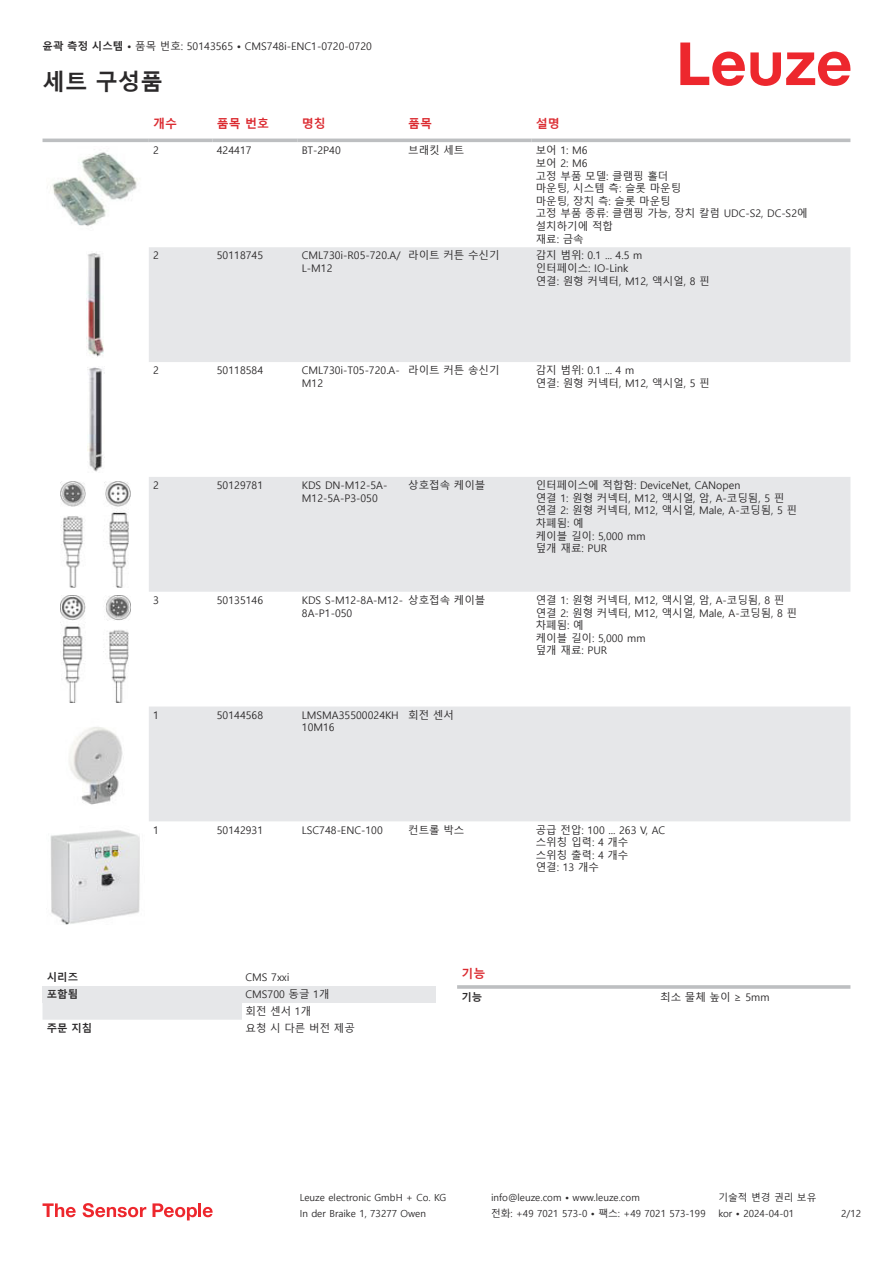
<style>
.page{position:relative;width:893px;height:1263px;background:#fff}
.page>*{position:absolute;margin:0;border:0;box-sizing:border-box;transform-origin:0 0}
.t1{font:700 22.5px "Malgun Gothic";color:#2b292a}
.t2{font:700 12px "Malgun Gothic";color:#db2a30}
.t3{font:10.5px/12.6px "Malgun Gothic";color:#2b292a}
.t4{font:700 10.5px "Malgun Gothic";color:#2b292a}
.t5{font:9.75px "Malgun Gothic";color:#2b292a}
.s1{font-weight:700}
</style>
<div class="page">
<svg style="left:680px;top:43px;width:170px;height:43px"></svg>
<svg style="left:149px;top:247px;width:701px;height:574px;fill:#e6e7e9"></svg>
<hr style="left:43px;top:139px;width:106px;height:3px;background:#bdbfc1">
<hr style="left:149px;top:139px;width:64px;height:3px;background:#bdbfc1">
<hr style="left:213px;top:139px;width:85px;height:3px;background:#bdbfc1">
<hr style="left:298px;top:139px;width:106px;height:3px;background:#bdbfc1">
<hr style="left:404px;top:139px;width:128px;height:3px;background:#bdbfc1">
<hr style="left:532px;top:139px;width:318px;height:3px;background:#bdbfc1">
<img style="left:50px;top:152px;width:88px;height:74px">
<img style="left:86px;top:253px;width:18px;height:104px">
<img style="left:87px;top:367px;width:16px;height:105px">
<img style="left:61px;top:481px;width:70px;height:106px">
<img style="left:61px;top:596px;width:70px;height:106px">
<img style="left:69px;top:727px;width:54px;height:78px">
<img style="left:50px;top:830px;width:90px;height:95px">
<div style="left:43px;top:1003px;width:199px;height:17px;background:#e6e7e9"></div>
<div style="left:43px;top:986px;width:199px;height:17px;background:#e6e7e9"></div>
<div style="left:242px;top:986px;width:194px;height:17px;background:#e6e7e9"></div>
<hr style="left:457px;top:985px;width:393px;height:4px;background:#c7c9ca">
<svg style="left:43px;top:1203px;width:33px;height:14px"></svg>
<svg style="left:83px;top:1203px;width:63px;height:14px"></svg>
<svg style="left:153px;top:1203px;width:44px;height:17px"></svg>
<hr style="left:198px;top:1203px;width:3px;height:14px;background:#ed272d">
<svg style="left:203px;top:1207px;width:10px;height:10px"></svg>
<p class="t3" style="left:43px;top:40px;width:331px"><span class="s1">윤곽 측정 시스템 •</span> 품목 번호: 50143565 <span class="s1">•</span> CMS748i-ENC1-0720-0720</p>
<h1 class="t1" style="left:43px;top:69px;width:122px">세트 구성품</h1>
<p class="t2" style="left:153px;top:116px;width:25px">개수</p>
<p class="t2" style="left:217px;top:116px;width:54px">품목 번호</p>
<p class="t2" style="left:302px;top:116px;width:25px">명칭</p>
<p class="t2" style="left:408px;top:116px;width:25px">품목</p>
<p class="t2" style="left:536px;top:116px;width:25px">설명</p>
<p class="t3" style="left:153px;top:144px;width:7px">2</p>
<p class="t3" style="left:217px;top:144px;width:36px">424417</p>
<p class="t3" style="left:302px;top:144px;width:40px">BT-2P40</p>
<p class="t3" style="left:408px;top:144px;width:58px">브래킷 세트</p>
<p class="t3" style="left:536px;top:144px;width:273px">보어 1: M6<br>보어 2: M6<br>고정 부품 모델: 클램핑 홀더<br>마운팅, 시스템 측: 슬롯 마운팅<br>마운팅, 장치 측: 슬롯 마운팅<br>고정 부품 종류: 클램핑 가능, 장치 칼럼 UDC-S2, DC-S2에 설치하기에 적합<br>재료: 금속</p>
<p class="t3" style="left:153px;top:250px;width:7px">2</p>
<p class="t3" style="left:217px;top:250px;width:48px">50118745</p>
<p class="t3" style="left:302px;top:250px;width:100px">CML730i-R05-720.A/<br>L-M12</p>
<p class="t3" style="left:408px;top:250px;width:93px">라이트 커튼 수신기</p>
<p class="t3" style="left:536px;top:250px;width:175px">감지 범위: 0.1 ... 4.5 m<br>인터페이스: IO-Link<br>연결: 원형 커넥터, M12, 액시얼, 8 핀</p>
<p class="t3" style="left:153px;top:364px;width:7px">2</p>
<p class="t3" style="left:217px;top:364px;width:48px">50118584</p>
<p class="t3" style="left:302px;top:364px;width:99px">CML730i-T05-720.A-<br>M12</p>
<p class="t3" style="left:408px;top:364px;width:93px">라이트 커튼 송신기</p>
<p class="t3" style="left:536px;top:364px;width:175px">감지 범위: 0.1 ... 4 m<br>연결: 원형 커넥터, M12, 액시얼, 5 핀</p>
<p class="t3" style="left:153px;top:479px;width:7px">2</p>
<p class="t3" style="left:217px;top:479px;width:48px">50129781</p>
<p class="t3" style="left:302px;top:479px;width:87px">KDS DN-M12-5A-<br>M12-5A-P3-050</p>
<p class="t3" style="left:408px;top:479px;width:79px">상호접속 케이블</p>
<p class="t3" style="left:536px;top:479px;width:263px">인터페이스에 적합함: DeviceNet, CANopen<br>연결 1: 원형 커넥터, M12, 액시얼, 암, A-코딩됨, 5 핀 연결 2: 원형 커넥터, M12, 액시얼, Male, A-코딩됨, 5 핀 차폐됨: 예<br>케이블 길이: 5,000 mm<br>덮개 재료: PUR</p>
<p class="t3" style="left:153px;top:594px;width:7px">3</p>
<p class="t3" style="left:217px;top:594px;width:48px">50135146</p>
<p class="t3" style="left:302px;top:594px;width:103px">KDS S-M12-8A-M12-<br>8A-P1-050</p>
<p class="t3" style="left:408px;top:594px;width:79px">상호접속 케이블</p>
<p class="t3" style="left:536px;top:594px;width:263px">연결 1: 원형 커넥터, M12, 액시얼, 암, A-코딩됨, 8 핀 연결 2: 원형 커넥터, M12, 액시얼, Male, A-코딩됨, 8 핀 차폐됨: 예<br>케이블 길이: 5,000 mm<br>덮개 재료: PUR</p>
<p class="t3" style="left:153px;top:709px;width:7px">1</p>
<p class="t3" style="left:217px;top:709px;width:48px">50144568</p>
<p class="t3" style="left:302px;top:709px;width:98px">LMSMA35500024KH<br>10M16</p>
<p class="t3" style="left:408px;top:709px;width:47px">회전 센서</p>
<p class="t3" style="left:153px;top:824px;width:7px">1</p>
<p class="t3" style="left:217px;top:824px;width:48px">50142931</p>
<p class="t3" style="left:302px;top:824px;width:82px">LSC748-ENC-100</p>
<p class="t3" style="left:408px;top:824px;width:58px">컨트롤 박스</p>
<p class="t3" style="left:536px;top:824px;width:131px">공급 전압: 100 ... 263 V, AC 스위칭 입력: 4 개수<br>스위칭 출력: 4 개수<br>연결: 13 개수</p>
<p class="t4" style="left:47px;top:971px;width:33px">시리즈</p>
<p class="t3" style="left:246px;top:971px;width:45px">CMS 7xxi</p>
<p class="t4" style="left:47px;top:988px;width:33px">포함됨</p>
<p class="t3" style="left:246px;top:986px;width:86px;line-height:17px">CMS700 동글 1개 회전 센서 1개</p>
<p class="t4" style="left:47px;top:1022px;width:47px">주문 지침</p>
<p class="t3" style="left:246px;top:1022px;width:111px">요청 시 다른 버전 제공</p>
<p class="t2" style="left:461px;top:966px;width:25px">기능</p>
<p class="t4" style="left:461px;top:991px;width:22px">기능</p>
<p class="t3" style="left:660px;top:991px;width:111px">최소 물체 높이 ≥ 5mm</p>
<p class="t5" style="left:300px;top:1192px;width:148px">Leuze electronic GmbH + Co. KG</p>
<p class="t5" style="left:491px;top:1192px;width:150px">info@leuze.com • www.leuze.com</p>
<p class="t5" style="left:718px;top:1192px;width:100px">기술적 변경 권리 보유</p>
<p class="t5" style="left:300px;top:1208px;width:128px">In der Braike 1, 73277 Owen</p>
<p class="t5" style="left:491px;top:1208px;width:216px">전화: +49 7021 573-0 • 팩스: +49 7021 573-199</p>
<p class="t5" style="left:718px;top:1208px;width:77px">kor • 2024-04-01</p>
<p class="t5" style="left:841px;top:1208px;width:21px">2/12</p>
</div>
